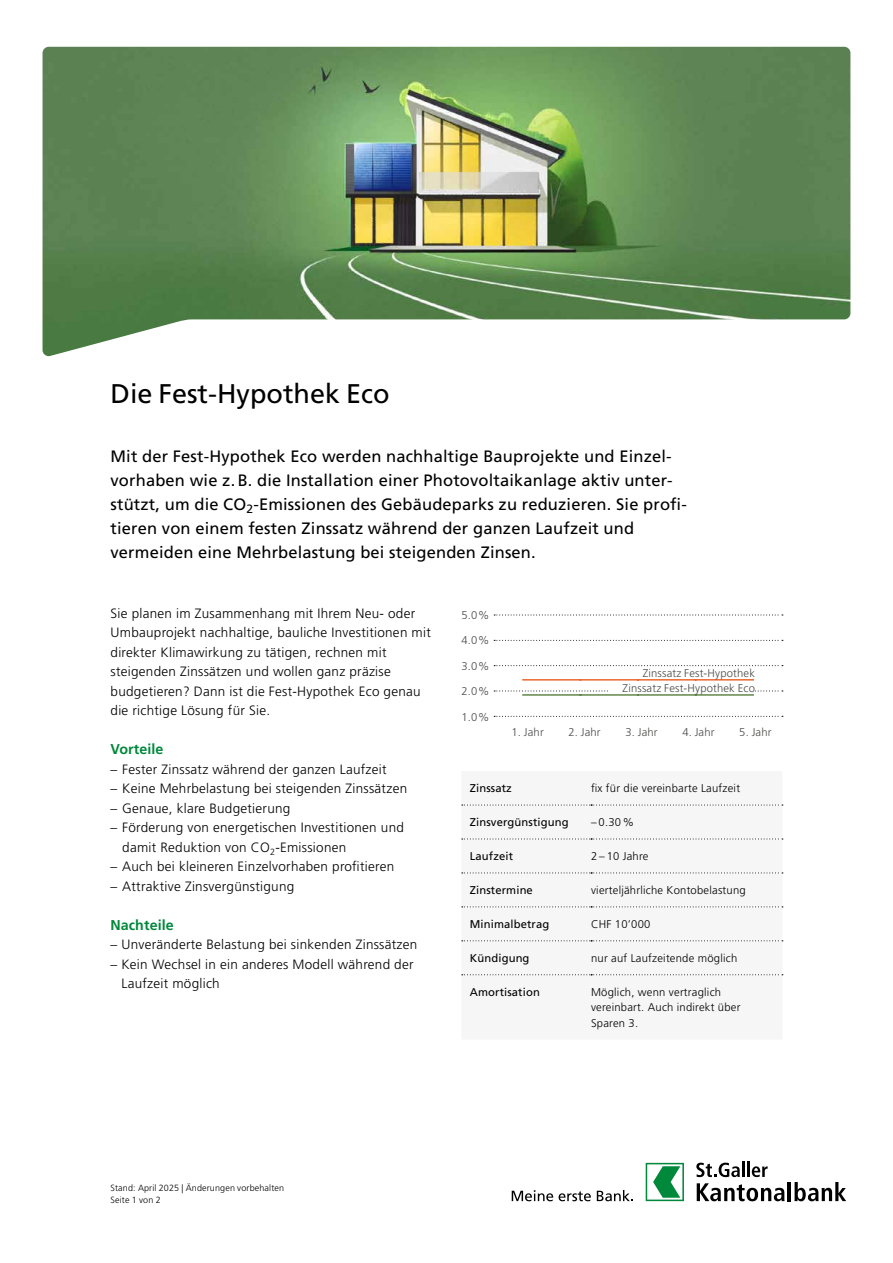
<style>
.page{position:relative;width:893px;height:1263px;background:#fff}
.page>*{position:absolute;margin:0;border:0;box-sizing:border-box;transform-origin:0 0}
.t1{font:27px "Frutiger LT Std";color:#000}
.t2{font:16.5px/24px "Frutiger LT Std";letter-spacing:.01em;color:#000}
.t3{font:700 14.25px "Frutiger LT Std";letter-spacing:.005em;color:#00883b}
.t4{font:300 13.5px/19.5px "Frutiger LT Std";letter-spacing:.02em;color:#000}
.t5{font:300 11.25px/15.5px "Frutiger LT Std";letter-spacing:.02em;color:#000}
.t6{font:300 11.25px "Frutiger LT Std";letter-spacing:.015em;color:#4a4a49}
.t7{font:11.25px "Frutiger LT Std";letter-spacing:.01em;color:#000}
.t8{font:300 9px/12px "Frutiger LT Std";letter-spacing:.015em;color:#000}
</style>
<div class="page">
<svg style="left:512px;top:1190px;width:41px;height:11px"></svg>
<svg style="left:559px;top:1191px;width:32px;height:10px"></svg>
<svg style="left:597px;top:1190px;width:36px;height:11px"></svg>
<svg style="left:646px;top:1163px;width:38px;height:38px"></svg>
<svg style="left:696px;top:1162px;width:48px;height:15px"></svg>
<hr style="left:747px;top:1162px;width:3px;height:15px;background:#000">
<svg style="left:752px;top:1166px;width:16px;height:11px"></svg>
<svg style="left:697px;top:1183px;width:87px;height:18px"></svg>
<hr style="left:788px;top:1182px;width:3px;height:19px;background:#000">
<svg style="left:794px;top:1182px;width:52px;height:19px"></svg>
<img style="left:43px;top:47px;width:807px;height:309px">
<div style="left:461px;top:804px;width:321px;height:172px;background:#f6f6f6"></div>
<svg style="left:462px;top:804px;width:321px;height:1px"></svg>
<svg style="left:462px;top:838px;width:321px;height:1px"></svg>
<svg style="left:462px;top:872px;width:321px;height:1px"></svg>
<svg style="left:462px;top:906px;width:321px;height:1px"></svg>
<svg style="left:462px;top:940px;width:321px;height:1px"></svg>
<svg style="left:462px;top:974px;width:321px;height:1px"></svg>
<svg style="left:494px;top:716px;width:289px;height:1px"></svg>
<svg style="left:494px;top:690px;width:289px;height:1px"></svg>
<svg style="left:494px;top:665px;width:289px;height:1px"></svg>
<svg style="left:494px;top:640px;width:289px;height:1px"></svg>
<svg style="left:494px;top:614px;width:289px;height:1px"></svg>
<hr style="left:523px;top:679px;width:57px;height:1px;background:#ec672f">
<hr style="left:580px;top:679px;width:58px;height:1px;background:#ec672f">
<hr style="left:638px;top:679px;width:58px;height:1px;background:#ec672f">
<hr style="left:696px;top:679px;width:57px;height:1px;background:#ec672f">
<hr style="left:523px;top:694px;width:57px;height:2px;background:#638648">
<hr style="left:580px;top:694px;width:58px;height:2px;background:#638648">
<hr style="left:638px;top:694px;width:58px;height:2px;background:#638648">
<hr style="left:696px;top:694px;width:57px;height:2px;background:#638648">
<div style="left:608px;top:684px;width:147px;height:8px;background:#fff"></div>
<h1 class="t1" style="left:111px;top:378px;width:281px">Die Fest-Hypothek Eco</h1>
<p class="t2" style="left:111px;top:444px;width:578px">Mit der Fest-Hypothek Eco werden nachhaltige Bauprojekte und Einzel&shy;vorhaben wie z.B. die Installation einer Photovoltaikanlage aktiv unter&shy;stützt, um die CO<sub>2</sub>-Emissionen des Gebäudeparks zu reduzieren. Sie profi&shy;tieren von einem festen Zinssatz während der ganzen Laufzeit und vermeiden eine Mehrbelastung bei steigenden Zinsen.</p>
<p class="t4" style="left:111px;top:603px;width:322px">Sie planen im Zusammenhang mit Ihrem Neu- oder Umbauprojekt nachhaltige, bauliche Investitionen mit direkter Klimawirkung zu tätigen, rechnen mit steigenden Zinssätzen und wollen ganz präzise budgetieren? Dann ist die Fest-Hypothek Eco genau die richtige Lösung für Sie.</p>
<p class="t3" style="left:111px;top:741px;width:54px">Vorteile</p>
<p class="t4" style="left:111px;top:759px;width:278px">– Fester Zinssatz während der ganzen Laufzeit</p>
<p class="t4" style="left:111px;top:779px;width:298px">– Keine Mehrbelastung bei steigenden Zinssätzen</p>
<p class="t4" style="left:111px;top:798px;width:181px">– Genaue, klare Budgetierung</p>
<p class="t4" style="left:122px;top:818px;width:283px;text-indent:-12px">– Förderung von energetischen Investitionen und damit Reduktion von CO<sub>2</sub>-Emissionen</p>
<p class="t4" style="left:111px;top:857px;width:285px">– Auch bei kleineren Einzelvorhaben profitieren</p>
<p class="t4" style="left:111px;top:876px;width:185px">– Attraktive Zinsvergünstigung</p>
<p class="t3" style="left:111px;top:916px;width:65px">Nachteile</p>
<p class="t4" style="left:111px;top:935px;width:308px">– Unveränderte Belastung bei sinkenden Zinssätzen</p>
<p class="t4" style="left:121px;top:954px;width:294px;text-indent:-11px">– Kein Wechsel in ein anderes Modell während der<br>Laufzeit möglich</p>
<p class="t6" style="left:461px;top:609px;width:30px">5.0%</p>
<p class="t6" style="left:461px;top:634px;width:30px">4.0%</p>
<p class="t6" style="left:461px;top:659px;width:30px">3.0%</p>
<p class="t6" style="left:461px;top:685px;width:30px">2.0%</p>
<p class="t6" style="left:461px;top:710px;width:30px">1.0%</p>
<p class="t6" style="left:643px;top:667px;width:114px">Zinssatz Fest-Hypothek</p>
<p class="t6" style="left:623px;top:682px;width:134px">Zinssatz Fest-Hypothek Eco</p>
<p class="t6" style="left:511px;top:725px;width:34px">1. Jahr</p>
<p class="t6" style="left:568px;top:725px;width:34px">2. Jahr</p>
<p class="t6" style="left:625px;top:725px;width:34px">3. Jahr</p>
<p class="t6" style="left:682px;top:725px;width:34px">4. Jahr</p>
<p class="t6" style="left:739px;top:725px;width:34px">5. Jahr</p>
<p class="t7" style="left:470px;top:782px;width:44px">Zinssatz</p>
<p class="t5" style="left:591px;top:781px;width:151px">fix für die vereinbarte Laufzeit</p>
<p class="t7" style="left:470px;top:816px;width:100px">Zinsvergünstigung</p>
<p class="t5" style="left:591px;top:815px;width:45px">– 0.30%</p>
<p class="t7" style="left:470px;top:850px;width:45px">Laufzeit</p>
<p class="t5" style="left:591px;top:849px;width:59px">2 – 10 Jahre</p>
<p class="t7" style="left:470px;top:884px;width:65px">Zinstermine</p>
<p class="t5" style="left:591px;top:883px;width:156px">vierteljährliche Kontobelastung</p>
<p class="t7" style="left:470px;top:917px;width:81px">Minimalbetrag</p>
<p class="t5" style="left:591px;top:917px;width:61px">CHF 10’000</p>
<p class="t7" style="left:470px;top:951px;width:61px">Kündigung</p>
<p class="t5" style="left:591px;top:951px;width:148px">nur auf Laufzeitende möglich</p>
<p class="t7" style="left:470px;top:985px;width:71px">Amortisation</p>
<p class="t5" style="left:591px;top:984px;width:151px">Möglich, wenn vertraglich vereinbart. Auch indirekt über<br>Sparen 3.</p>
<p class="t8" style="left:111px;top:1182px;width:175px">Stand: April 2025 | Änderungen vorbehalten<br>Seite 1 von 2</p>
</div>
